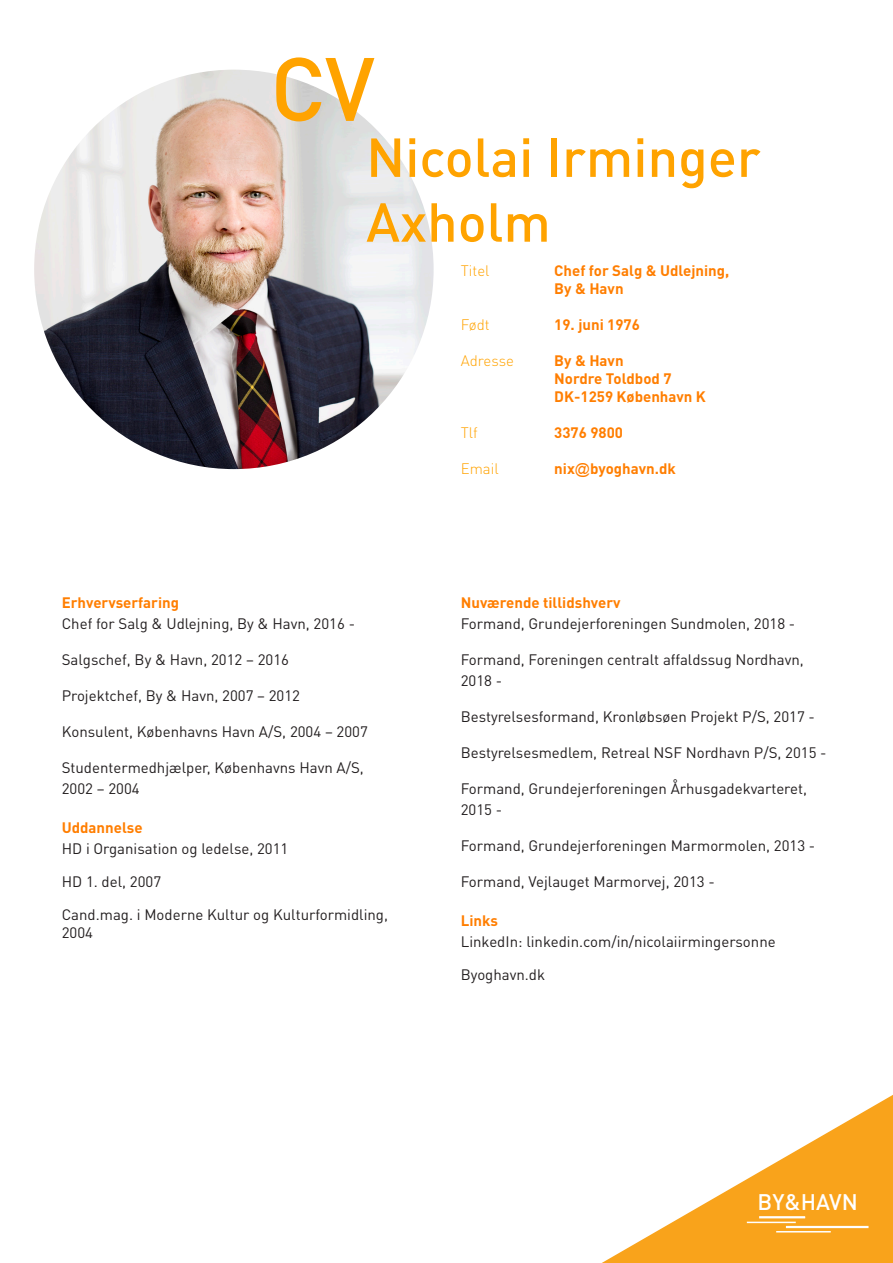
<style>
.page{position:relative;width:893px;height:1263px;background:#fff}
.page>*{position:absolute;margin:0;border:0;box-sizing:border-box;transform-origin:0 0}
.t1{font:500 88.35px "DINOT";color:#ffa300}
.t2{font:500 54px/64.8px "DINOT";color:#ffa300}
.t3{font:500 22.2px "DINOT";color:#fff}
.t4{font:15px/21px "DINOT";color:#231f20}
.t5{font:700 15px "DINOT";color:#ff7e00}
.t6{font:300 15px "DINOT";color:#ffa300}
.s1{font-family:"Arial";font-weight:400}
</style>
<div class="page">
<img style="left:34px;top:70px;width:400px;height:399px;border-radius:200px">
<svg style="left:602px;top:1095px;width:291px;height:168px"></svg>
<hr style="left:759px;top:1216px;width:46px;height:2px;background:#fff">
<hr style="left:747px;top:1221px;width:49px;height:2px;background:#fff">
<hr style="left:786px;top:1226px;width:82px;height:2px;background:#fff">
<hr style="left:776px;top:1231px;width:55px;height:1px;background:#fff">
<p class="t1" style="left:270px;top:29px;width:106px">CV</p>
<p class="t2" style="left:366px;top:123px;width:396px">Nicolai Irminger<br>Axholm</p>
<p class="t5" style="left:62px;top:592px;width:119px">Erhvervserfaring</p>
<p class="t4" style="left:62px;top:612px;width:295px">Chef for Salg &amp; Udlejning, By &amp; Havn, 2016 -</p>
<p class="t4" style="left:62px;top:648px;width:229px">Salgschef, By &amp; Havn, 2012 – 2016</p>
<p class="t4" style="left:62px;top:684px;width:240px">Projektchef, By &amp; Havn, 2007 – 2012</p>
<p class="t4" style="left:62px;top:720px;width:308px">Konsulent, Københavns Havn A/S, 2004 – 2007</p>
<p class="t4" style="left:62px;top:756px;width:304px">Studentermedhjælper, Københavns Havn A/S,</p>
<p class="t4" style="left:62px;top:777px;width:79px">2002 – 2004</p>
<p class="t5" style="left:62px;top:817px;width:82px">Uddannelse</p>
<p class="t4" style="left:62px;top:837px;width:228px">HD i Organisation og ledelse, 2011</p>
<p class="t4" style="left:62px;top:870px;width:101px">HD 1. del, 2007</p>
<p class="t4" style="left:62px;top:905px;width:328px;line-height:18px">Cand.mag. i Moderne Kultur og Kulturformidling,<br>2004</p>
<p class="t6" style="left:461px;top:260px;width:30px">Titel</p>
<p class="t6" style="left:461px;top:314px;width:31px">Født</p>
<p class="t6" style="left:461px;top:350px;width:55px">Adresse</p>
<p class="t6" style="left:461px;top:422px;width:18px">Tlf</p>
<p class="t6" style="left:461px;top:458px;width:39px">Email</p>
<p class="t5" style="left:554px;top:260px;width:176px">Chef for Salg &amp; Udlejning,</p>
<p class="t5" style="left:554px;top:278px;width:71px">By &amp; Havn</p>
<p class="t5" style="left:554px;top:314px;width:87px">19. juni 1976</p>
<p class="t5" style="left:554px;top:350px;width:71px">By &amp; Havn</p>
<p class="t5" style="left:554px;top:368px;width:119px">Nordre Toldbod 7</p>
<p class="t5" style="left:554px;top:386px;width:153px">DK-1259 København K</p>
<p class="t5" style="left:554px;top:422px;width:70px">3376 9800</p>
<p class="t5" style="left:554px;top:458px;width:123px">nix<span class="s1">@</span>byoghavn.dk</p>
<p class="t5" style="left:461px;top:592px;width:161px">Nuværende tillidshverv</p>
<p class="t4" style="left:461px;top:612px;width:336px">Formand, Grundejerforeningen Sundmolen, 2018 -</p>
<p class="t4" style="left:461px;top:648px;width:345px">Formand, Foreningen centralt affaldssug Nordhavn,</p>
<p class="t4" style="left:461px;top:669px;width:43px">2018 -</p>
<p class="t4" style="left:461px;top:705px;width:356px">Bestyrelsesformand, Kronløbsøen Projekt P/S, 2017 -</p>
<p class="t4" style="left:461px;top:741px;width:367px">Bestyrelsesmedlem, Retreal NSF Nordhavn P/S, 2015 -</p>
<p class="t4" style="left:461px;top:777px;width:348px">Formand, Grundejerforeningen Århusgadekvarteret,<br>2015 -</p>
<p class="t4" style="left:461px;top:834px;width:356px">Formand, Grundejerforeningen Marmormolen, 2013 -</p>
<p class="t4" style="left:461px;top:870px;width:256px">Formand, Vejlauget Marmorvej, 2013 -</p>
<p class="t5" style="left:461px;top:910px;width:39px">Links</p>
<p class="t4" style="left:461px;top:930px;width:316px">LinkedIn: linkedin.com/in/nicolaiirmingersonne</p>
<p class="t4" style="left:461px;top:963px;width:86px">Byoghavn.dk</p>
<p class="t3" style="left:758px;top:1187px;width:102px">BY&amp;HAVN</p>
</div>
